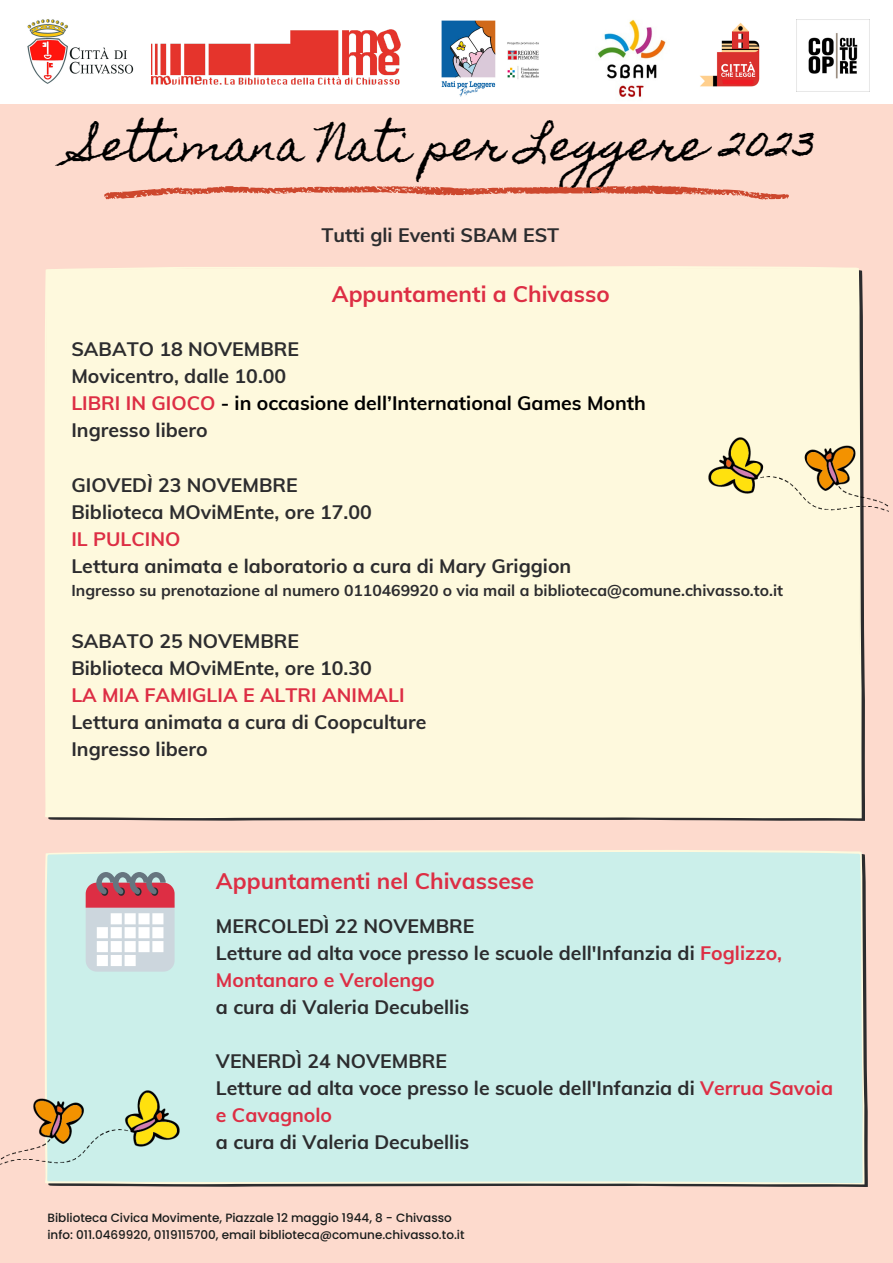
<style>
.page{position:relative;width:893px;height:1263px;background:#fddacd}
.page>*{position:absolute;margin:0;border:0;box-sizing:border-box;transform-origin:0 0}
.t1{font:41.78px "Homemade Apple";color:#000}
.t2{font:700 22.5px "Muli";color:#dd2e44}
.t3{font:700 19.5px/27px "Muli";color:#2c2c2e}
.t4{font:700 19.5px "Muli";color:#000}
.t5{font:700 19.5px "Muli";color:#dd2e44}
.t6{font:700 15.75px "Muli";color:#2c2c2e}
.t7{font:500 12px "Poppins";color:#181b1a}
.s1{color:#dd2e44}
.s2{font-style:italic}
</style>
<div class="page">
<svg style="left:104px;top:185px;width:685px;height:15px"></svg>
<div style="left:45px;top:850px;width:819px;height:334px;background:#cbefea"></div>
<div style="left:45px;top:266px;width:817px;height:552px;background:#fef9dd"></div>
<svg style="left:86px;top:872px;width:89px;height:100px;background:#d1b5bd"></svg>
<div style="left:0;top:0;width:893px;height:104px;background:#fff"></div>
<img style="left:152px;top:29px;width:248px;height:56px">
<img style="left:27px;top:19px;width:107px;height:65px">
<img style="left:796px;top:19px;width:73px;height:73px">
<img style="left:700px;top:22px;width:60px;height:65px">
<img style="left:441px;top:20px;width:98px;height:77px">
<img style="left:0;top:1088px;width:183px;height:79px">
<img style="left:705px;top:435px;width:183px;height:80px">
<img style="left:597px;top:19px;width:69px;height:78px">
<p class="t1" style="left:78px;top:121px;width:739px">Settimana Nati per Leggere 2023</p>
<p class="t3" style="left:321px;top:221px;width:239px">Tutti gli Eventi SBAM EST</p>
<p class="t2" style="left:332px;top:280px;width:279px">Appuntamenti a Chivasso</p>
<p class="t3" style="left:71px;top:336px;width:229px">SABATO 18 NOVEMBRE</p>
<p class="t3" style="left:71px;top:363px;width:216px">Movicentro, dalle 10.00</p>
<p class="t4" style="left:71px;top:391px;width:576px"><span class="s1">LIBRI IN GIOCO</span> - in occasione dell’International Games Month</p>
<p class="t3" style="left:71px;top:417px;width:138px">Ingresso libero</p>
<p class="t3" style="left:71px;top:471px;width:228px">GIOVED<span class="s2">Ì</span> 23 NOVEMBRE</p>
<p class="t3" style="left:71px;top:498px;width:302px">Biblioteca MOviMEnte, ore 17.00</p>
<p class="t5" style="left:71px;top:526px;width:111px">IL PULCINO</p>
<p class="t3" style="left:71px;top:552px;width:501px">Lettura animata e laboratorio a cura di Mary Griggion</p>
<p class="t6" style="left:71px;top:580px;width:713px">Ingresso su prenotazione al numero 0110469920 o via mail a biblioteca@comune.chivasso.to.it</p>
<p class="t3" style="left:71px;top:628px;width:229px">SABATO 25 NOVEMBRE</p>
<p class="t3" style="left:71px;top:655px;width:302px">Biblioteca MOviMEnte, ore 10.30</p>
<p class="t5" style="left:71px;top:683px;width:335px">LA MIA FAMIGLIA E ALTRI ANIMALI</p>
<p class="t3" style="left:71px;top:709px;width:357px">Lettura animata a cura di Coopculture</p>
<p class="t3" style="left:71px;top:736px;width:138px">Ingresso libero</p>
<p class="t2" style="left:216px;top:866px;width:320px">Appuntamenti nel Chivassese</p>
<p class="t3" style="left:216px;top:912px;width:260px">MERCOLEDÌ 22 NOVEMBRE</p>
<p class="t3" style="left:216px;top:939px;width:567px">Letture ad alta voce presso le scuole dell'Infanzia di <span class="s1">Foglizzo,<br>Montanaro e Verolengo</span></p>
<p class="t3" style="left:216px;top:993px;width:255px">a cura di Valeria Decubellis</p>
<p class="t3" style="left:216px;top:1047px;width:233px">VENERDÌ 24 NOVEMBRE</p>
<p class="t3" style="left:216px;top:1074px;width:618px">Letture ad alta voce presso le scuole dell'Infanzia di <span class="s1">Verrua Savoia e Cavagnolo</span></p>
<p class="t3" style="left:216px;top:1128px;width:255px">a cura di Valeria Decubellis</p>
<p class="t7" style="left:47px;top:1209px;width:406px">Biblioteca Civica Movimente, Piazzale 12 maggio 1944, 8 - Chivasso</p>
<p class="t7" style="left:47px;top:1227px;width:418px">info: 011.0469920, 0119115700, email biblioteca@comune.chivasso.to.it</p>
</div>
